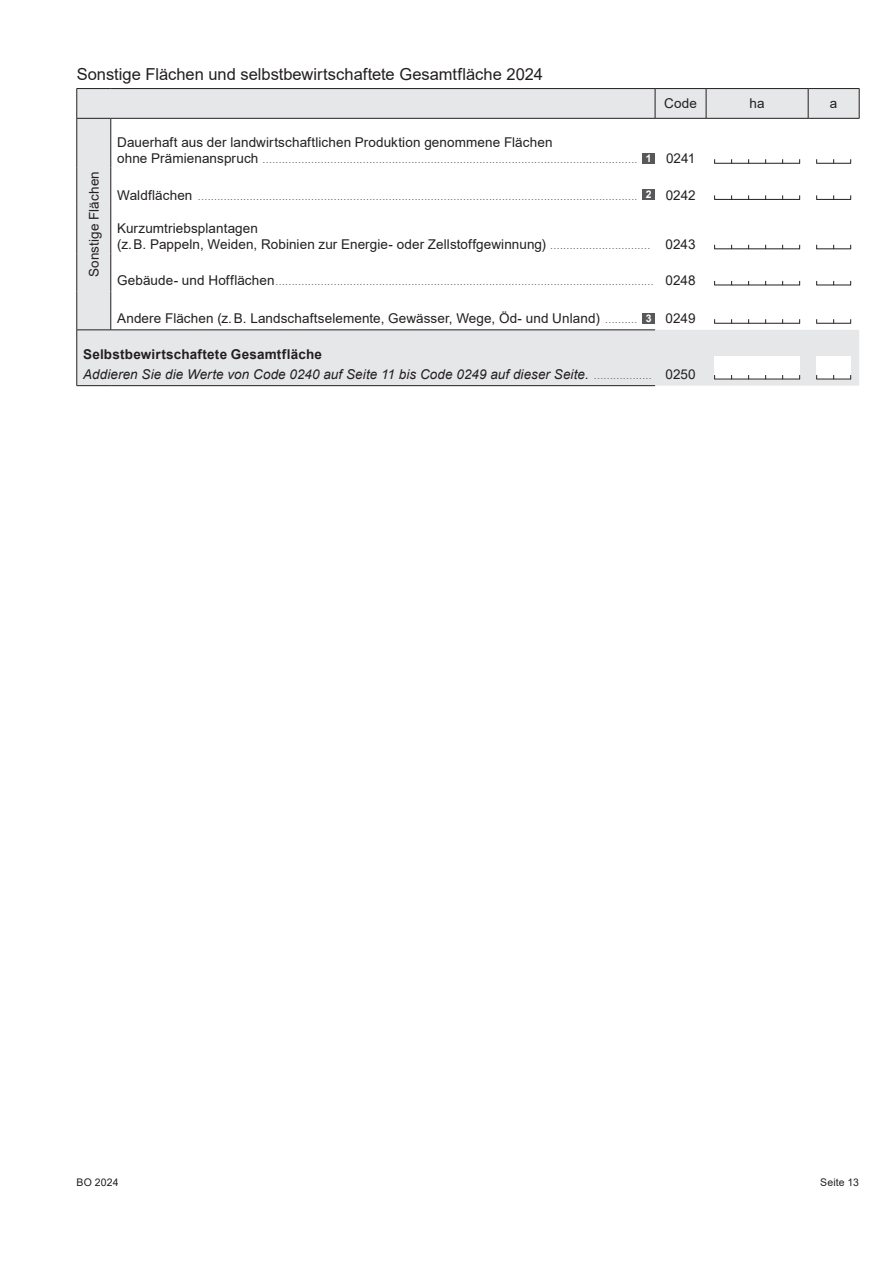
<style>
.page{position:relative;width:893px;height:1263px;background:#fff}
.page>*{position:absolute;margin:0;border:0;box-sizing:border-box;transform-origin:0 0}
.t1{font:16.5px "Arial";color:#231f20}
.t2{font:13.5px/16.2px "Arial";letter-spacing:.005em;color:#231f20}
.t3{font:italic 13.5px/20.4px "Arial";letter-spacing:.01em;color:#231f20}
.t4{font:10.5px "Arial";color:#6c6d70}
.t5{font:10.5px "Arial";letter-spacing:.015em;color:#231f20}
.s1{font-size:13.5px;color:#231f20}
.s2{font-weight:700;color:#fff}
.s3{font-size:10.5px;color:#6c6d70}
.s4{font-weight:700;font-size:10.5px;color:#fff}
.s5{font-weight:700;font-style:normal}
.s6{font-style:normal;font-size:10.5px;color:#6c6d70}
.s7{font-style:normal}
</style>
<div class="page">
<svg style="left:78px;top:89px;width:781px;height:297px"></svg>
<svg style="left:77px;top:89px;width:1px;height:29px"></svg>
<hr style="left:77px;top:118px;width:34px;height:1px;background:#231f20">
<hr style="left:77px;top:119px;width:1px;height:49px;background:#231f20">
<hr style="left:77px;top:168px;width:1px;height:36px;background:#231f20">
<hr style="left:111px;top:168px;width:1px;height:36px;background:#231f20">
<hr style="left:77px;top:204px;width:1px;height:49px;background:#231f20">
<hr style="left:111px;top:204px;width:1px;height:49px;background:#231f20">
<hr style="left:77px;top:253px;width:1px;height:39px;background:#231f20">
<hr style="left:111px;top:253px;width:1px;height:39px;background:#231f20">
<hr style="left:77px;top:292px;width:1px;height:38px;background:#231f20">
<hr style="left:77px;top:330px;width:34px;height:1px;background:#231f20">
<hr style="left:77px;top:330px;width:1px;height:55px;background:#231f20">
<hr style="left:111px;top:330px;width:544px;height:1px;background:#231f20">
<hr style="left:77px;top:385px;width:34px;height:1px;background:#231f20">
<hr style="left:111px;top:385px;width:544px;height:1px;background:#231f20">
<hr style="left:111px;top:118px;width:544px;height:1px;background:#231f20">
<hr style="left:111px;top:119px;width:1px;height:49px;background:#231f20">
<svg style="left:655px;top:89px;width:1px;height:29px"></svg>
<svg style="left:706px;top:89px;width:1px;height:29px"></svg>
<svg style="left:808px;top:89px;width:1px;height:29px"></svg>
<svg style="left:859px;top:89px;width:1px;height:29px"></svg>
<hr style="left:655px;top:118px;width:51px;height:1px;background:#231f20">
<hr style="left:706px;top:118px;width:102px;height:1px;background:#231f20">
<hr style="left:808px;top:118px;width:51px;height:1px;background:#231f20">
<hr style="left:77px;top:88px;width:34px;height:1px;background:#231f20">
<hr style="left:111px;top:88px;width:544px;height:1px;background:#231f20">
<hr style="left:655px;top:88px;width:51px;height:1px;background:#231f20">
<hr style="left:706px;top:88px;width:102px;height:1px;background:#231f20">
<hr style="left:808px;top:88px;width:51px;height:1px;background:#231f20">
<hr style="left:111px;top:292px;width:1px;height:38px;background:#231f20">
<div style="left:642px;top:153px;width:13px;height:10px;background:#57585a"></div>
<div style="left:715px;top:140px;width:85px;height:23px;background:#fff"></div>
<hr style="left:714px;top:163px;width:86px;height:1px;background:#231f20">
<div style="left:817px;top:140px;width:34px;height:23px;background:#fff"></div>
<hr style="left:816px;top:163px;width:35px;height:1px;background:#231f20">
<div style="left:642px;top:189px;width:13px;height:11px;background:#57585a"></div>
<div style="left:715px;top:176px;width:85px;height:24px;background:#fff"></div>
<hr style="left:714px;top:199px;width:86px;height:1px;background:#231f20">
<div style="left:817px;top:176px;width:34px;height:24px;background:#fff"></div>
<hr style="left:816px;top:199px;width:35px;height:1px;background:#231f20">
<div style="left:715px;top:226px;width:85px;height:23px;background:#fff"></div>
<hr style="left:714px;top:249px;width:86px;height:1px;background:#231f20">
<div style="left:817px;top:226px;width:34px;height:23px;background:#fff"></div>
<hr style="left:816px;top:249px;width:35px;height:1px;background:#231f20">
<div style="left:715px;top:262px;width:85px;height:23px;background:#fff"></div>
<hr style="left:714px;top:285px;width:86px;height:1px;background:#231f20">
<div style="left:817px;top:262px;width:34px;height:23px;background:#fff"></div>
<hr style="left:816px;top:285px;width:35px;height:1px;background:#231f20">
<div style="left:642px;top:313px;width:13px;height:10px;background:#57585a"></div>
<div style="left:715px;top:300px;width:85px;height:23px;background:#fff"></div>
<hr style="left:714px;top:323px;width:86px;height:1px;background:#231f20">
<div style="left:817px;top:300px;width:34px;height:23px;background:#fff"></div>
<hr style="left:816px;top:323px;width:35px;height:1px;background:#231f20">
<div style="left:715px;top:356px;width:85px;height:23px;background:#fff"></div>
<hr style="left:714px;top:379px;width:86px;height:1px;background:#231f20">
<div style="left:817px;top:356px;width:34px;height:23px;background:#fff"></div>
<hr style="left:816px;top:379px;width:35px;height:1px;background:#231f20">
<h1 class="t1" style="left:77px;top:63px;width:468px">Sonstige Flächen und selbstbewirtschaftete Gesamtfläche 2024</h1>
<p class="t2" style="left:664px;top:95px;width:34px">Code</p>
<p class="t2" style="left:750px;top:95px;width:17px">ha</p>
<p class="t2" style="left:830px;top:95px;width:9px">a</p>
<p class="t2" style="left:117px;top:134px;width:437px">Dauerhaft aus der landwirtschaftlichen Produktion genommene Flächen</p>
<p class="t4" style="left:117px;top:153px;width:579px"><span class="s1">ohne Prämienanspruch</span> .................................................................................................................... <span class="s2">1</span> <span class="s1">0241</span></p>
<p class="t4" style="left:117px;top:189px;width:580px"><span class="s1">Waldflächen</span> ........................................................................................................................................ <span class="s2">2</span> <span class="s1">0242</span></p>
<p class="t2" style="left:117px;top:220px;width:580px">Kurzumtriebsplantagen<br>(z.B. Pappeln, Weiden, Robinien zur Energie- oder Zellstoffgewinnung) <span class="s3">...............................</span> 0243</p>
<p class="t4" style="left:117px;top:274px;width:580px"><span class="s1">Gebäude- und Hofflächen</span>..................................................................................................................... <span class="s1">0248</span></p>
<p class="t2" style="left:117px;top:311px;width:580px">Andere Flächen (z.B. Landschaftselemente, Gewässer, Wege, Öd- und Unland) <span class="s3">..........</span> <span class="s4">3</span> 0249</p>
<p class="t3" style="left:83px;top:344px;width:614px"><span class="s5">Selbstbewirtschaftete Gesamtfläche<br></span>Addieren Sie die Werte von Code 0240 auf Seite 11 bis Code 0249 auf dieser Seite. <span class="s6">..................</span> <span class="s7">0250</span></p>
<p class="t2" style="left:86px;top:277px;width:107px;rotate:-90deg">Sonstige Flächen</p>
<p class="t5" style="left:77px;top:1175px;width:44px">BO 2024</p>
<p class="t5" style="left:820px;top:1175px;width:40px">Seite 13</p>
</div>
